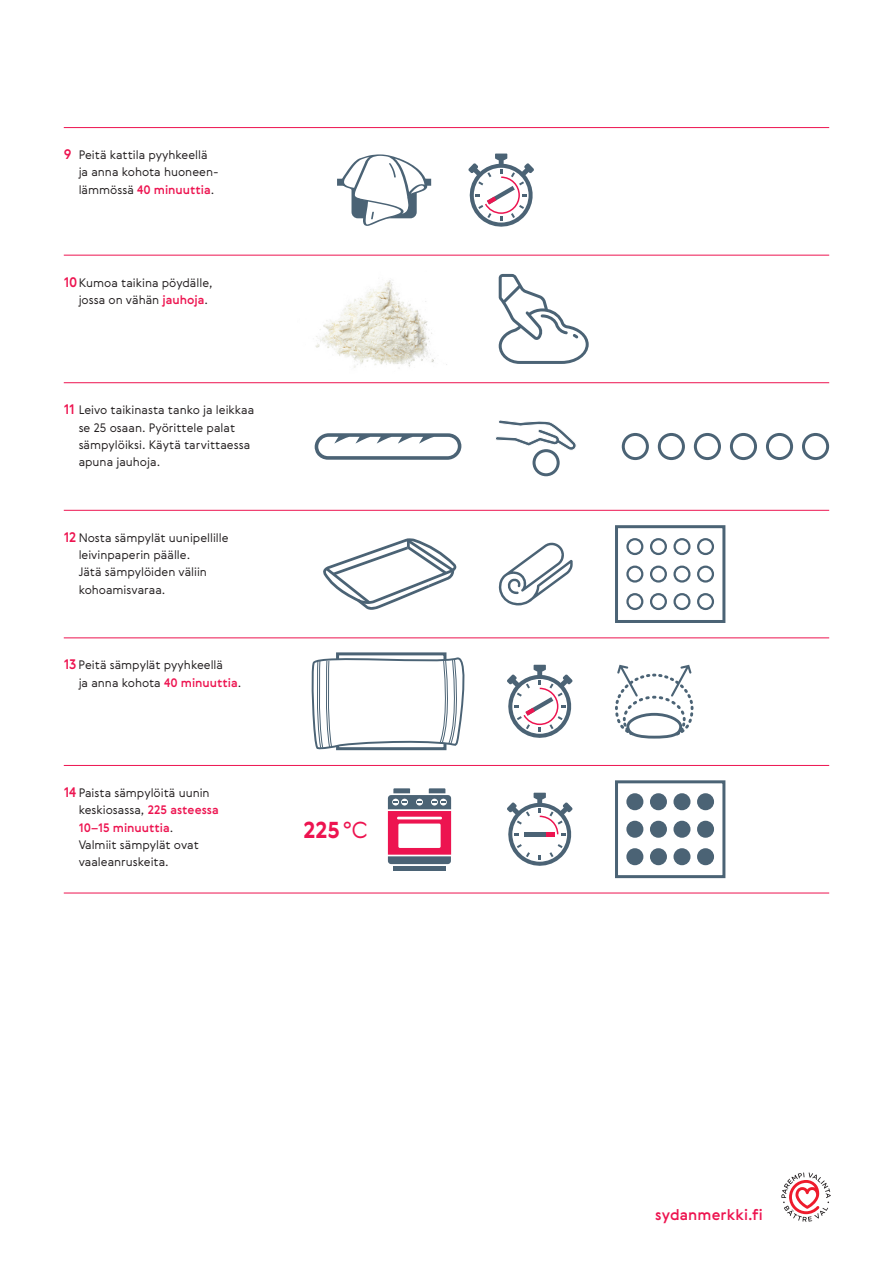
<style>
.page{position:relative;width:893px;height:1263px;background:#fff}
.page>*{position:absolute;margin:0;border:0;box-sizing:border-box;transform-origin:0 0}
.isot_nrot{font:700 22.5px "Gerbera";color:#ed1450}
.t1{font:500 15px "Gerbera";letter-spacing:.01em;color:#ed1450}
.ohjeet{font:300 12px/17.2px "Gerbera";color:#231f20}
.s1{font-weight:500;font-size:13.5px;color:#ed1450}
.s2{font-weight:500;color:#ed1450}
.s3{font-weight:300}
</style>
<div class="page">
<hr style="left:64px;top:255px;width:765px;height:1px;background:#ed1450">
<hr style="left:64px;top:382px;width:765px;height:1px;background:#ed1450">
<hr style="left:64px;top:127px;width:765px;height:1px;background:#ed1450">
<hr style="left:64px;top:510px;width:765px;height:1px;background:#ed1450">
<hr style="left:64px;top:638px;width:765px;height:1px;background:#ed1450">
<hr style="left:64px;top:765px;width:765px;height:1px;background:#ed1450">
<hr style="left:64px;top:893px;width:765px;height:1px;background:#ed1450">
<svg style="left:781px;top:1172px;width:50px;height:50px"></svg>
<svg style="left:337px;top:154px;width:94px;height:72px"></svg>
<svg style="left:499px;top:274px;width:90px;height:90px"></svg>
<img style="left:315px;top:280px;width:132px;height:89px">
<svg style="left:315px;top:433px;width:146px;height:27px"></svg>
<svg style="left:499px;top:542px;width:74px;height:63px"></svg>
<svg style="left:323px;top:538px;width:133px;height:72px"></svg>
<svg style="left:615px;top:665px;width:78px;height:73px"></svg>
<hr style="left:394px;top:866px;width:52px;height:4px;background:#4b6375">
<svg style="left:388px;top:788px;width:63px;height:76px"></svg>
<svg style="left:468px;top:154px;width:66px;height:73px"></svg>
<svg style="left:507px;top:665px;width:66px;height:73px"></svg>
<svg style="left:507px;top:793px;width:66px;height:73px"></svg>
<div style="left:336px;top:652px;width:110px;height:98px;border:3px solid #4b6375"></div>
<svg style="left:311px;top:654px;width:154px;height:97px"></svg>
<div style="left:532px;top:449px;width:28px;height:27px;border:3px solid #4b6375;border-radius:50%"></div>
<svg style="left:496px;top:420px;width:80px;height:33px"></svg>
<div style="left:622px;top:433px;width:27px;height:27px;border:3px solid #4b6375;border-radius:50%"></div>
<div style="left:658px;top:433px;width:27px;height:27px;border:3px solid #4b6375;border-radius:50%"></div>
<div style="left:694px;top:433px;width:27px;height:27px;border:3px solid #4b6375;border-radius:50%"></div>
<div style="left:730px;top:433px;width:27px;height:27px;border:3px solid #4b6375;border-radius:50%"></div>
<div style="left:766px;top:433px;width:27px;height:27px;border:3px solid #4b6375;border-radius:50%"></div>
<div style="left:802px;top:433px;width:27px;height:27px;border:3px solid #4b6375;border-radius:50%"></div>
<div style="left:615px;top:525px;width:110px;height:98px;border:3px solid #4b6375"></div>
<div style="left:626px;top:538px;width:17px;height:17px;border:2px solid #4b6375;border-radius:50%"></div>
<div style="left:626px;top:566px;width:17px;height:17px;border:2px solid #4b6375;border-radius:50%"></div>
<div style="left:626px;top:593px;width:17px;height:17px;border:2px solid #4b6375;border-radius:50%"></div>
<div style="left:697px;top:538px;width:17px;height:17px;border:2px solid #4b6375;border-radius:50%"></div>
<div style="left:697px;top:566px;width:17px;height:17px;border:2px solid #4b6375;border-radius:50%"></div>
<div style="left:697px;top:593px;width:17px;height:17px;border:2px solid #4b6375;border-radius:50%"></div>
<div style="left:673px;top:538px;width:17px;height:17px;border:2px solid #4b6375;border-radius:50%"></div>
<div style="left:673px;top:566px;width:17px;height:17px;border:2px solid #4b6375;border-radius:50%"></div>
<div style="left:673px;top:593px;width:17px;height:17px;border:2px solid #4b6375;border-radius:50%"></div>
<div style="left:650px;top:538px;width:17px;height:17px;border:2px solid #4b6375;border-radius:50%"></div>
<div style="left:650px;top:566px;width:17px;height:17px;border:2px solid #4b6375;border-radius:50%"></div>
<div style="left:650px;top:593px;width:17px;height:17px;border:2px solid #4b6375;border-radius:50%"></div>
<div style="left:615px;top:780px;width:110px;height:98px;border:3px solid #4b6375"></div>
<div style="left:627px;top:794px;width:15px;height:15px;background:#4b6375;border-radius:50%"></div>
<div style="left:626px;top:793px;width:17px;height:17px;border:2px solid #4b6375;border-radius:50%"></div>
<div style="left:627px;top:822px;width:15px;height:15px;background:#4b6375;border-radius:50%"></div>
<div style="left:626px;top:821px;width:17px;height:17px;border:2px solid #4b6375;border-radius:50%"></div>
<div style="left:627px;top:849px;width:15px;height:15px;background:#4b6375;border-radius:50%"></div>
<div style="left:626px;top:848px;width:17px;height:17px;border:2px solid #4b6375;border-radius:50%"></div>
<div style="left:698px;top:794px;width:15px;height:15px;background:#4b6375;border-radius:50%"></div>
<div style="left:697px;top:793px;width:17px;height:17px;border:2px solid #4b6375;border-radius:50%"></div>
<div style="left:698px;top:822px;width:15px;height:15px;background:#4b6375;border-radius:50%"></div>
<div style="left:697px;top:821px;width:17px;height:17px;border:2px solid #4b6375;border-radius:50%"></div>
<div style="left:698px;top:849px;width:15px;height:15px;background:#4b6375;border-radius:50%"></div>
<div style="left:697px;top:848px;width:17px;height:17px;border:2px solid #4b6375;border-radius:50%"></div>
<div style="left:675px;top:794px;width:14px;height:15px;background:#4b6375;border-radius:50%"></div>
<div style="left:673px;top:793px;width:17px;height:17px;border:2px solid #4b6375;border-radius:50%"></div>
<div style="left:675px;top:822px;width:14px;height:15px;background:#4b6375;border-radius:50%"></div>
<div style="left:673px;top:821px;width:17px;height:17px;border:2px solid #4b6375;border-radius:50%"></div>
<div style="left:675px;top:849px;width:14px;height:15px;background:#4b6375;border-radius:50%"></div>
<div style="left:673px;top:848px;width:17px;height:17px;border:2px solid #4b6375;border-radius:50%"></div>
<div style="left:651px;top:794px;width:15px;height:15px;background:#4b6375;border-radius:50%"></div>
<div style="left:650px;top:793px;width:17px;height:17px;border:2px solid #4b6375;border-radius:50%"></div>
<div style="left:651px;top:822px;width:15px;height:15px;background:#4b6375;border-radius:50%"></div>
<div style="left:650px;top:821px;width:17px;height:17px;border:2px solid #4b6375;border-radius:50%"></div>
<div style="left:651px;top:849px;width:15px;height:15px;background:#4b6375;border-radius:50%"></div>
<div style="left:650px;top:848px;width:17px;height:17px;border:2px solid #4b6375;border-radius:50%"></div>
<p class="ohjeet" style="left:79px;top:146px;width:142px;text-indent:-15px"><span class="s1">9</span> Peitä kattila pyyhkeellä ja anna kohota huoneen&shy;lämmössä <span class="s2">40 minuuttia</span>.</p>
<p class="ohjeet" style="left:79px;top:274px;width:136px;text-indent:-15px"><span class="s1">10</span>Kumoa taikina pöydälle, jossa on vähän <span class="s2">jauhoja</span>.</p>
<p class="ohjeet" style="left:79px;top:401px;width:177px;text-indent:-15px"><span class="s1">11</span> Leivo taikinasta tanko ja leikkaa se 25 osaan. Pyörittele palat sämpylöiksi. Käytä tarvittaessa apuna jauhoja.</p>
<p class="ohjeet" style="left:79px;top:529px;width:151px;text-indent:-15px"><span class="s1">12</span> Nosta sämpylät uunipellille leivinpaperin päälle.<br>Jätä sämpylöiden väliin kohoamisvaraa.</p>
<p class="ohjeet" style="left:79px;top:656px;width:164px;text-indent:-15px"><span class="s1">13</span> Peitä sämpylät pyyhkeellä<br>ja anna kohota <span class="s2">40 minuuttia</span>.</p>
<p class="ohjeet" style="left:79px;top:784px;width:142px;text-indent:-15px"><span class="s1">14</span> Paista sämpylöitä uunin keskiosassa, <span class="s2">225 asteessa<br>10–15 minuuttia</span>.<br>Valmiit sämpylät ovat vaaleanruskeita.</p>
<p class="isot_nrot" style="left:304px;top:814px;width:66px">225<span class="s3">°C</span></p>
<p class="t1" style="left:655px;top:1204px;width:109px">sydanmerkki.fi</p>
</div>
